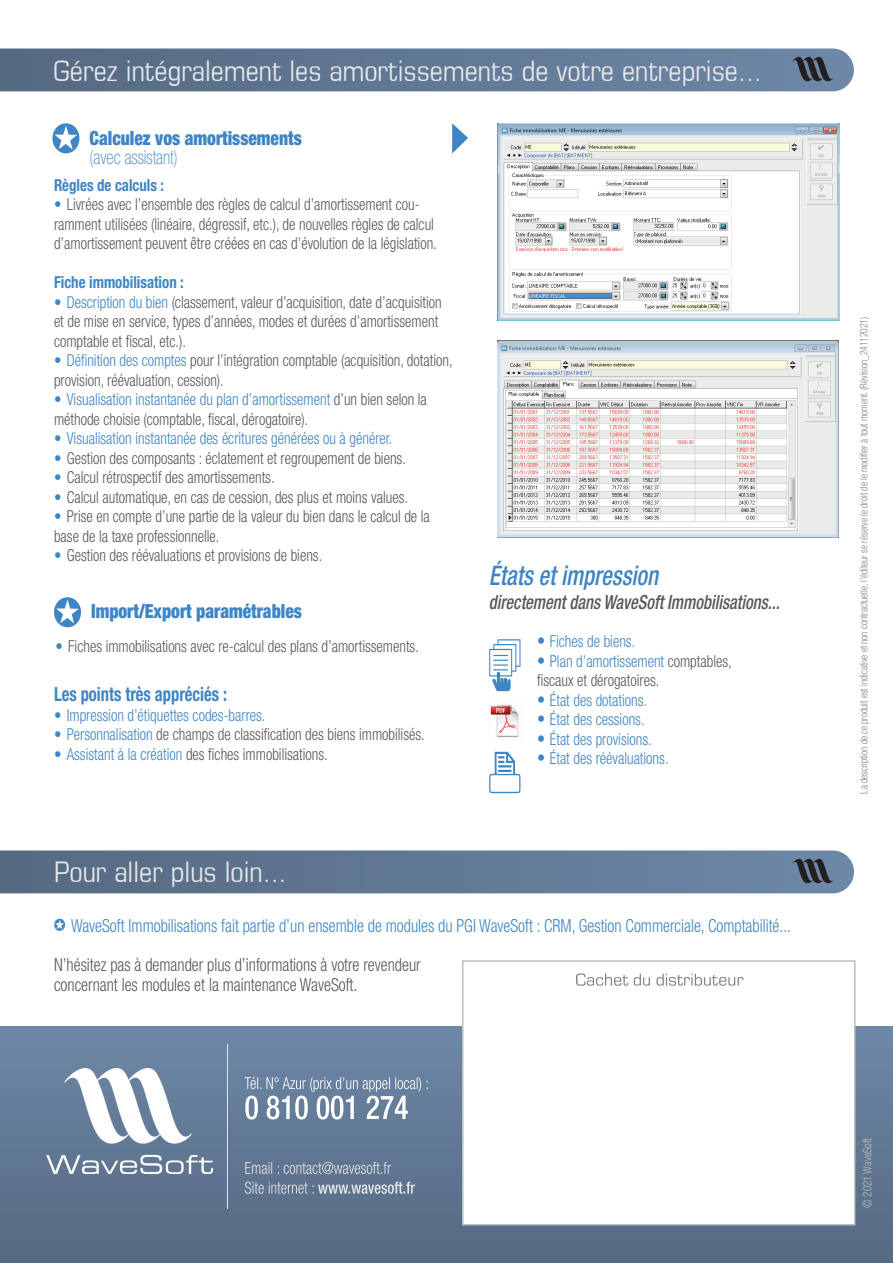
<style>
.page{position:relative;width:893px;height:1263px;background:#fff}
.page>*{position:absolute;margin:0;border:0;box-sizing:border-box;transform-origin:0 0}
.t1{font:condensed 28.5px "Eurostile";color:#e6e7e9}
.t2{font:italic 500 condensed 27px "Helvetica Neue LT Std";color:#3e85c5;scale:.85 1}
.t3{font:900 condensed 19.5px "Helvetica Neue LT Std";color:#3e85c5;scale:.9 1}
.t4{font:italic 500 condensed 19.5px "Helvetica Neue LT Std";color:#57585a;scale:.85 1}
.t5{font:700 condensed 19.5px "Helvetica Neue LT Std";color:#3e85c5;scale:.85 1}
.t6{font:100 condensed 19.5px "Helvetica Neue LT Std";color:#3e85c5;scale:.9 1}
.t7{font:300 condensed 18px/39px "Helvetica Neue LT Std";color:#3e85c5;scale:.9 1}
.t8{font:300 condensed 18px "Helvetica Neue LT Std";color:#57585a;scale:.9 1}
.t9{font:300 condensed 16.5px/19.5px "Helvetica Neue LT Std";color:#57585a;scale:.9 1}
.t10{font:300 condensed 16.5px "Helvetica Neue LT Std";color:#3e85c5;scale:.9 1}
.t11{font:700 condensed 16.5px "Helvetica Neue LT Std";color:#3e85c5;scale:.9 1}
.t12{font:300 condensed 12px "Helvetica Neue LT Std";color:#bcbdc0;scale:.9 1}
.t13{font:300 condensed 10.5px "Helvetica Neue LT Std";color:#808285;scale:.9 1}
.s1{color:#3e85c5}
.s2{font-size:18px}
.s3{font-size:18px;color:#3e85c5}
.s4{font-family:"Pizza Dude Stars";font-weight:400;font-stretch:normal}
.s5{color:#57585a}
</style>
<div class="page">
<div style="left:0;top:1026px;width:893px;height:237px;background:linear-gradient(to bottom,#6d88a7,#556981)"></div>
<img style="left:47px;top:1069px;width:166px;height:105px">
<svg style="left:461px;top:960px;width:395px;height:266px"></svg>
<svg style="left:245px;top:1162px;width:146px;height:12px;background:#7f90a5"></svg>
<svg style="left:245px;top:1181px;width:170px;height:13px;background:#8293a6"></svg>
<svg style="left:245px;top:1077px;width:183px;height:42px;background:#8a9db3"></svg>
<svg style="left:576px;top:973px;width:167px;height:13px"></svg>
<svg style="left:0;top:49px;width:854px;height:42px;background:#607792"></svg>
<svg style="left:0;top:850px;width:854px;height:43px;background:#627994"></svg>
<svg style="left:54px;top:597px;width:27px;height:30px"></svg>
<hr style="left:227px;top:1044px;width:1px;height:165px;background:#e6e7e9">
<img style="left:498px;top:123px;width:342px;height:197px">
<svg style="left:452px;top:123px;width:16px;height:30px"></svg>
<img style="left:490px;top:704px;width:29px;height:34px">
<svg style="left:489px;top:639px;width:31px;height:52px"></svg>
<img style="left:497px;top:340px;width:342px;height:198px">
<svg style="left:489px;top:751px;width:32px;height:43px"></svg>
<svg style="left:52px;top:123px;width:27px;height:30px"></svg>
<h1 class="t1" style="left:53px;top:54px;width:710px">Gérez intégralement les amortissements de votre entreprise...</h1>
<p class="t3" style="left:90px;top:126px;width:237px">Calculez vos amortissements</p>
<p class="t6" style="left:90px;top:146px;width:99px">(avec assistant)</p>
<p class="t11" style="left:54px;top:175px;width:124px">Règles de calculs :</p>
<p class="t9" style="left:54px;top:194px;width:427px"><span class="s1">•</span> Livrées avec l’ensemble des règles de calcul d’amortissement cou&shy;ramment utilisées (linéaire, dégressif, etc.), de nouvelles règles de calcul d’amortissement peuvent être créées en cas d’évolution de la législation.</p>
<p class="t11" style="left:54px;top:272px;width:146px">Fiche immobilisation :</p>
<p class="t9" style="left:54px;top:292px;width:432px"><span class="s1">• Description du bien</span> (classement, valeur d’acquisition, date d’acquisition et de mise en service, types d’années, modes et durées d’amortissement comptable et fiscal, etc.).</p>
<p class="t9" style="left:54px;top:350px;width:444px"><span class="s1">• Définition des comptes</span> pour l’intégration comptable (acquisition, dotation, provision, réévaluation, cession).</p>
<p class="t9" style="left:54px;top:390px;width:416px"><span class="s1">• Visualisation instantanée du plan d’amortissement</span> d’un bien selon la méthode choisie (comptable, fiscal, dérogatoire).</p>
<p class="t10" style="left:54px;top:429px;width:378px">• Visualisation instantanée des écritures générées ou à générer.</p>
<p class="t9" style="left:54px;top:448px;width:393px"><span class="s1">•</span> Gestion des composants : éclatement et regroupement de biens.</p>
<p class="t9" style="left:54px;top:468px;width:247px"><span class="s1">•</span> Calcul rétrospectif des amortissements.</p>
<p class="t9" style="left:54px;top:487px;width:395px"><span class="s1">•</span> Calcul automatique, en cas de cession, des plus et moins values.</p>
<p class="t9" style="left:54px;top:507px;width:419px"><span class="s1">•</span> Prise en compte d’une partie de la valeur du bien dans le calcul de la base de la taxe professionnelle.</p>
<p class="t9" style="left:54px;top:546px;width:300px"><span class="s1">•</span> Gestion des réévaluations et provisions de biens.</p>
<p class="t3" style="left:91px;top:599px;width:236px">Import/Export paramétrables</p>
<p class="t9" style="left:56px;top:636px;width:405px"><span class="s1">•</span> Fiches immobilisations avec re-calcul des plans d’amortissements.</p>
<p class="t5" style="left:54px;top:682px;width:205px">Les points très appréciés :</p>
<p class="t10" style="left:54px;top:705px;width:236px">• Impression d’étiquettes codes-barres.</p>
<p class="t9" style="left:54px;top:725px;width:413px"><span class="s1">• Personnalisation</span> de champs de classification des biens immobilisés.</p>
<p class="t9" style="left:54px;top:744px;width:306px"><span class="s1">• Assistant à la création</span> des fiches immobilisations.</p>
<h2 class="t2" style="left:489px;top:560px;width:201px">États et impression</h2>
<p class="t4" style="left:489px;top:590px;width:344px">directement dans WaveSoft Immobilisations...</p>
<p class="t10" style="left:537px;top:632px;width:111px"><span class="s2">•</span> Fiches de biens.</p>
<p class="t9" style="left:537px;top:651px;width:218px"><span class="s3">•</span> <span class="s1">Plan d’amortissement</span> comptables, fiscaux et dérogatoires.</p>
<p class="t10" style="left:537px;top:690px;width:124px"><span class="s2">•</span> État des dotations.</p>
<p class="t10" style="left:537px;top:710px;width:121px"><span class="s2">•</span> État des cessions.</p>
<p class="t10" style="left:537px;top:729px;width:129px"><span class="s2">•</span> État des provisions.</p>
<p class="t10" style="left:537px;top:749px;width:148px"><span class="s2">•</span> État des réévaluations.</p>
<h1 class="t1" style="left:54px;top:855px;width:234px">Pour aller plus loin...</h1>
<p class="t7" style="left:54px;top:906px;width:820px"><span class="s4">I</span> WaveSoft Immobilisations fait partie d’un ensemble de modules du PGI WaveSoft : CRM, Gestion Commerciale, Comptabilité...<br><span class="s5">N’hésitez pas à demander plus d’informations à votre revendeur</span></p>
<p class="t8" style="left:54px;top:974px;width:339px">concernant les modules et la maintenance WaveSoft.</p>
<p class="t13" style="left:858px;top:793px;width:531px;rotate:-90deg">La description de ce produit est indicative et non contractuelle, l’éditeur se réserve le droit de le modifier à tout moment. (Révision_24112021)</p>
<p class="t12" style="left:860px;top:1208px;width:79px;rotate:-90deg">© 2021 WaveSoft</p>
</div>
